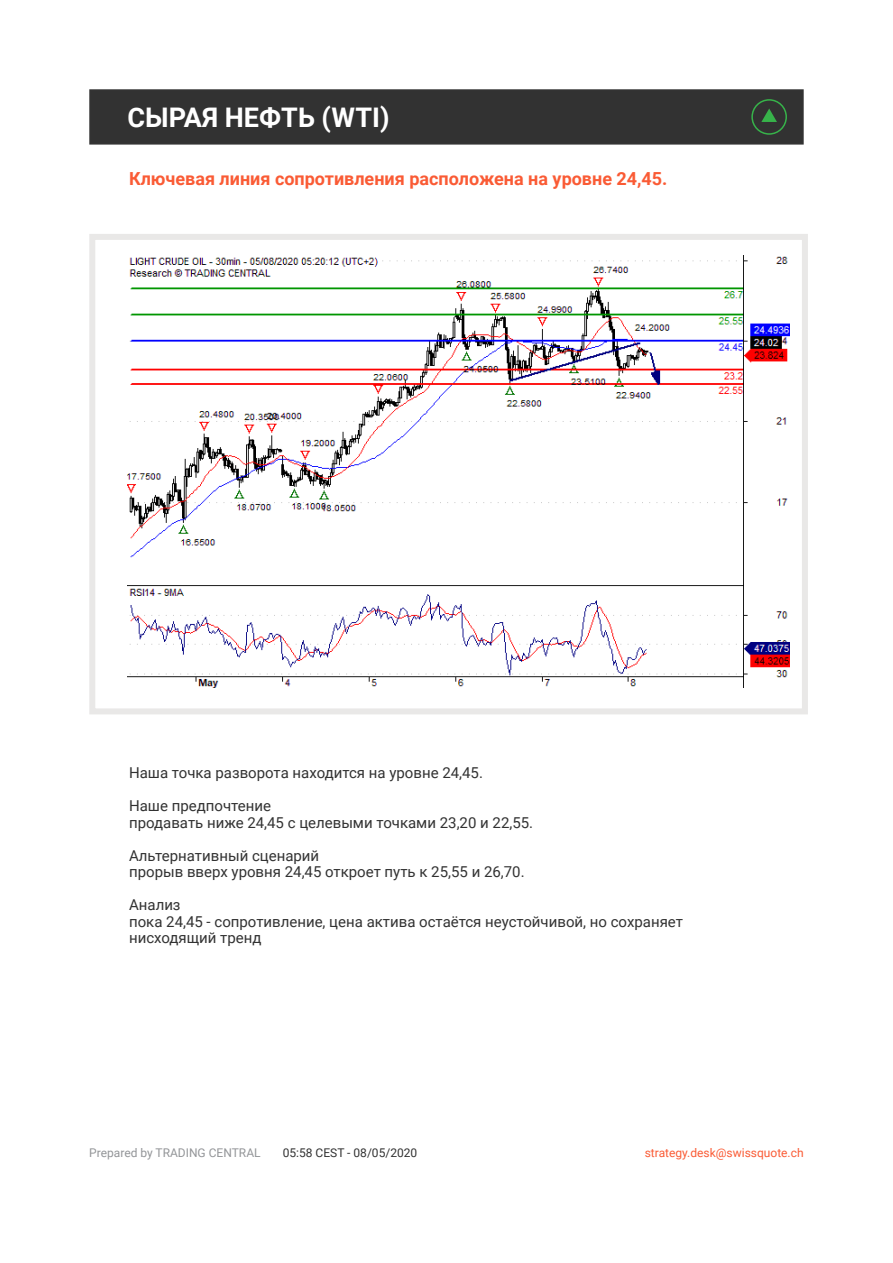
<style>
.page{position:relative;width:893px;height:1263px;background:#fff}
.page>*{position:absolute;margin:0;border:0;box-sizing:border-box;transform-origin:0 0}
.t1{font:700 27px "Roboto";color:#fff}
.t2{font:700 18px "Roboto";color:#fa5b35}
.t3{font:15px/16.5px "Roboto";color:#323232}
.t4{font:12px "Roboto";color:#fa5b35}
.t5{font:12px "Roboto";color:#939598}
.t6{font:12px "Roboto";color:#323232}
</style>
<div class="page">
<div style="left:89px;top:234px;width:719px;height:480px;border:6px solid #e9e8e7"></div>
<div style="left:89px;top:89px;width:715px;height:56px;background:#323232;border:2px solid #323232"></div>
<img style="left:128px;top:255px;width:661px;height:432px">
<svg style="left:751px;top:99px;width:36px;height:36px"></svg>
<h1 class="t1" style="left:128px;top:98px;width:263px">СЫРАЯ НЕФТЬ (WTI)</h1>
<p class="t2" style="left:129px;top:166px;width:540px">Ключевая линия сопротивления расположена на уровне 24,45.</p>
<p class="t3" style="left:129px;top:764px;width:355px">Наша точка разворота находится на уровне 24,45.</p>
<p class="t3" style="left:129px;top:797px;width:406px">Наше предпочтение<br>продавать ниже 24,45 с целевыми точками 23,20 и 22,55.</p>
<p class="t3" style="left:129px;top:846px;width:397px">Альтернативный сценарий<br>прорыв вверх уровня 24,45 откроет путь к 25,55 и 26,70.</p>
<p class="t3" style="left:129px;top:896px;width:555px">Анализ<br>пока 24,45 - сопротивление, цена актива остаётся неустойчивой, но сохраняет нисходящий тренд</p>
<p class="t5" style="left:89px;top:1144px;width:173px">Prepared by TRADING CENTRAL</p>
<p class="t6" style="left:283px;top:1144px;width:136px">05:58 CEST - 08/05/2020</p>
<p class="t4" style="left:645px;top:1144px;width:160px">strategy.desk@swissquote.ch</p>
</div>
